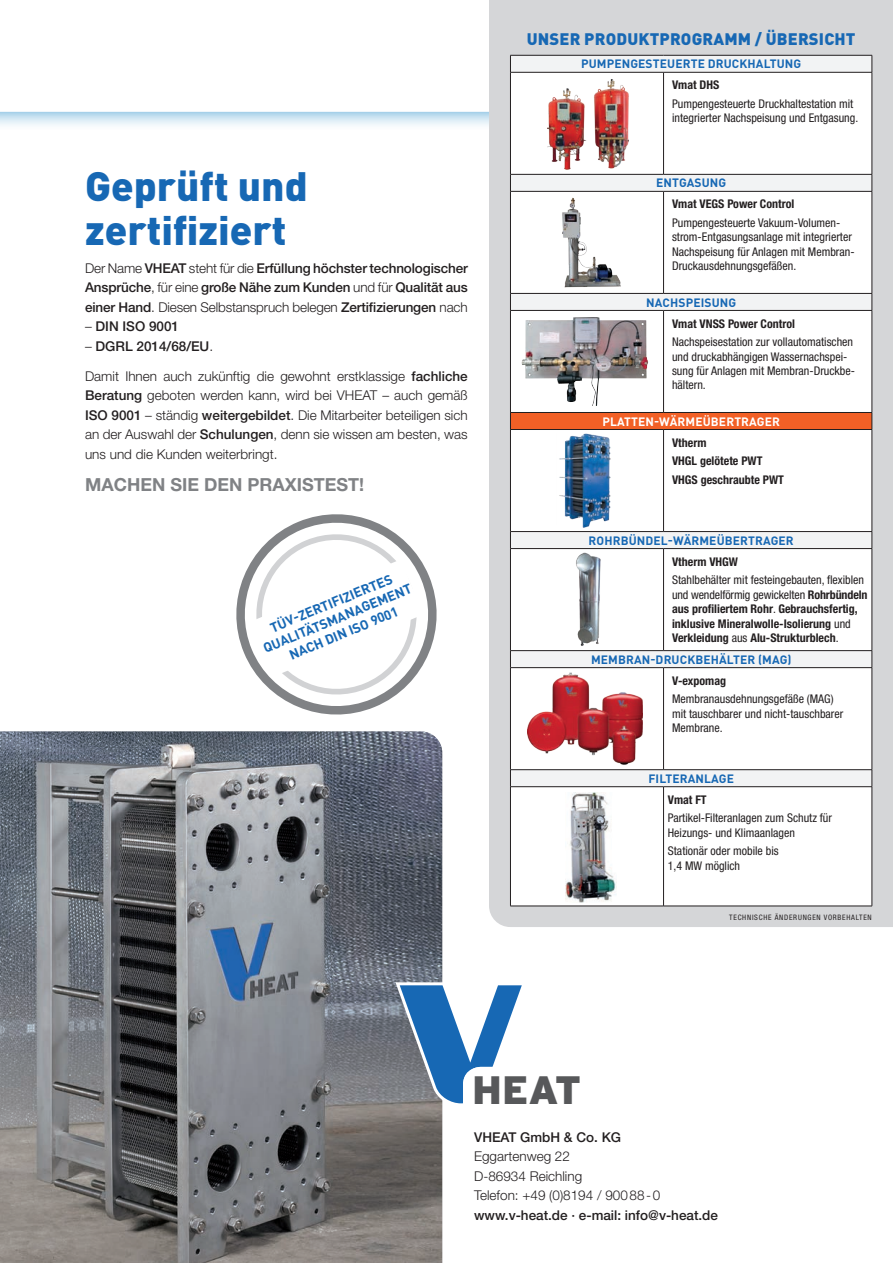
<style>
.page{position:relative;width:893px;height:1263px;background:#fff}
.page>*{position:absolute;margin:0;border:0;box-sizing:border-box;transform-origin:0 0}
.t1{font:900 40.5px/43.5px "DIN Pro";color:#1768b4}
.t2{font:900 39.6px "Interstate";color:#57585a}
.t3{font:700 18px "Helvetica Neue LT Std";color:#808285}
.t4{font:900 16.5px "DIN Pro";letter-spacing:.01em;color:#1768b4}
.t5{font:300 13.5px/19.5px "Helvetica Neue LT Std";color:#231f20;text-align:justify}
.t6{font:500 13.5px/19.5px "Helvetica Neue LT Std";letter-spacing:-.01em;color:#231f20;text-align:justify}
.t7{font:700 13.5px/16.2px "DIN Pro";color:#1768b4;text-align:center}
.t8{font:condensed 12px/14.4px "Helvetica Neue LT Std";color:#231f20}
.t9{font:700 condensed 12px/14.4px "Helvetica Neue LT Std";color:#231f20}
.t10{font:700 12px "DIN Pro";letter-spacing:.01em;color:#1768b4}
.t11{font:700 12px "DIN Pro";letter-spacing:.01em;color:#fff}
.t12{font:condensed 7.5px "Helvetica Neue LT Std";letter-spacing:.1em;color:#231f20}
.s1{font-weight:300}
.s2{font-weight:500}
.s3{font-weight:400}
</style>
<div class="page">
<img style="left:0;top:731px;width:442px;height:532px">
<svg style="left:236px;top:514px;width:201px;height:201px"></svg>
<svg style="left:249px;top:527px;width:175px;height:175px"></svg>
<svg style="left:0;top:111px;width:489px;height:15px"></svg>
<svg style="left:391px;top:979px;width:131px;height:131px"></svg>
<div style="left:489px;top:0;width:404px;height:927px;background:#d5d6d8"></div>
<div style="left:511px;top:56px;width:361px;height:16px;background:#f2f3f4"></div>
<svg style="left:511px;top:73px;width:361px;height:833px"></svg>
<svg style="left:511px;top:192px;width:361px;height:339px"></svg>
<div style="left:510px;top:412px;width:362px;height:17px;background:#f26026"></div>
<hr style="left:510px;top:72px;width:1px;height:102px;background:#231f20">
<hr style="left:663px;top:72px;width:1px;height:102px;background:#231f20">
<hr style="left:872px;top:72px;width:1px;height:102px;background:#231f20">
<hr style="left:510px;top:174px;width:153px;height:1px;background:#231f20">
<hr style="left:663px;top:174px;width:209px;height:1px;background:#231f20">
<hr style="left:510px;top:191px;width:153px;height:1px;background:#231f20">
<hr style="left:510px;top:192px;width:1px;height:101px;background:#231f20">
<hr style="left:663px;top:191px;width:209px;height:1px;background:#231f20">
<hr style="left:663px;top:192px;width:1px;height:101px;background:#231f20">
<hr style="left:872px;top:192px;width:1px;height:101px;background:#231f20">
<hr style="left:510px;top:293px;width:153px;height:1px;background:#231f20">
<hr style="left:663px;top:293px;width:209px;height:1px;background:#231f20">
<hr style="left:510px;top:310px;width:153px;height:1px;background:#231f20">
<hr style="left:510px;top:311px;width:1px;height:101px;background:#231f20">
<hr style="left:663px;top:310px;width:209px;height:1px;background:#231f20">
<hr style="left:663px;top:311px;width:1px;height:101px;background:#231f20">
<hr style="left:872px;top:311px;width:1px;height:101px;background:#231f20">
<hr style="left:510px;top:412px;width:153px;height:1px;background:#231f20">
<svg style="left:510px;top:413px;width:1px;height:16px"></svg>
<hr style="left:663px;top:412px;width:209px;height:1px;background:#231f20">
<svg style="left:872px;top:413px;width:1px;height:16px"></svg>
<hr style="left:510px;top:429px;width:153px;height:1px;background:#231f20">
<hr style="left:510px;top:430px;width:1px;height:101px;background:#231f20">
<hr style="left:663px;top:429px;width:209px;height:1px;background:#231f20">
<hr style="left:663px;top:430px;width:1px;height:101px;background:#231f20">
<hr style="left:872px;top:430px;width:1px;height:101px;background:#231f20">
<hr style="left:510px;top:531px;width:153px;height:1px;background:#231f20">
<svg style="left:510px;top:532px;width:1px;height:16px"></svg>
<hr style="left:663px;top:531px;width:209px;height:1px;background:#231f20">
<svg style="left:872px;top:532px;width:1px;height:16px"></svg>
<hr style="left:510px;top:548px;width:153px;height:1px;background:#231f20">
<hr style="left:663px;top:548px;width:209px;height:1px;background:#231f20">
<hr style="left:663px;top:549px;width:1px;height:101px;background:#231f20">
<hr style="left:872px;top:549px;width:1px;height:101px;background:#231f20">
<svg style="left:872px;top:651px;width:1px;height:16px"></svg>
<hr style="left:663px;top:668px;width:1px;height:101px;background:#231f20">
<hr style="left:872px;top:668px;width:1px;height:101px;background:#231f20">
<svg style="left:872px;top:770px;width:1px;height:16px"></svg>
<hr style="left:663px;top:787px;width:1px;height:119px;background:#231f20">
<hr style="left:872px;top:787px;width:1px;height:119px;background:#231f20">
<hr style="left:510px;top:55px;width:153px;height:1px;background:#231f20">
<svg style="left:510px;top:55px;width:1px;height:17px"></svg>
<hr style="left:663px;top:55px;width:209px;height:1px;background:#231f20">
<svg style="left:872px;top:55px;width:1px;height:17px"></svg>
<hr style="left:510px;top:72px;width:153px;height:1px;background:#231f20">
<hr style="left:663px;top:72px;width:209px;height:1px;background:#231f20">
<svg style="left:510px;top:175px;width:1px;height:16px"></svg>
<svg style="left:872px;top:175px;width:1px;height:16px"></svg>
<svg style="left:510px;top:294px;width:1px;height:16px"></svg>
<svg style="left:872px;top:294px;width:1px;height:16px"></svg>
<hr style="left:510px;top:549px;width:1px;height:101px;background:#231f20">
<hr style="left:510px;top:650px;width:153px;height:1px;background:#231f20">
<hr style="left:663px;top:650px;width:209px;height:1px;background:#231f20">
<hr style="left:510px;top:906px;width:153px;height:1px;background:#231f20">
<hr style="left:663px;top:906px;width:209px;height:1px;background:#231f20">
<hr style="left:510px;top:668px;width:1px;height:101px;background:#231f20">
<svg style="left:510px;top:770px;width:1px;height:16px"></svg>
<hr style="left:510px;top:787px;width:1px;height:119px;background:#231f20">
<svg style="left:510px;top:651px;width:1px;height:16px"></svg>
<hr style="left:510px;top:667px;width:153px;height:1px;background:#231f20">
<hr style="left:663px;top:667px;width:209px;height:1px;background:#231f20">
<hr style="left:510px;top:769px;width:153px;height:1px;background:#231f20">
<hr style="left:663px;top:769px;width:209px;height:1px;background:#231f20">
<hr style="left:510px;top:786px;width:153px;height:1px;background:#231f20">
<hr style="left:663px;top:786px;width:209px;height:1px;background:#231f20">
<img style="left:548px;top:77px;width:89px;height:93px">
<img style="left:543px;top:196px;width:93px;height:93px">
<img style="left:521px;top:317px;width:76px;height:85px">
<img style="left:557px;top:434px;width:56px;height:93px">
<img style="left:550px;top:553px;width:74px;height:93px">
<img style="left:527px;top:672px;width:116px;height:93px">
<img style="left:566px;top:792px;width:50px;height:110px">
<h1 class="t1" style="left:85px;top:163px;width:224px">Geprüft und zertifiziert</h1>
<p class="t6" style="left:85px;top:258px;width:384px"><span class="s1">Der Name</span> VHEAT <span class="s1">steht für die</span> Erfüllung höchster technologischer Ansprüche<span class="s1">, für eine</span> große Nähe zum Kunden <span class="s1">und für</span> Qualität aus einer Hand<span class="s1">. Diesen Selbstanspruch belegen</span> Zertifizierungen <span class="s1">nach</span></p>
<p class="t6" style="left:85px;top:316px;width:96px"><span class="s1">–</span> DIN ISO 9001</p>
<p class="t6" style="left:85px;top:336px;width:130px"><span class="s1">–</span> DGRL 2014/68/EU<span class="s1">.</span></p>
<p class="t5" style="left:85px;top:366px;width:384px">Damit Ihnen auch zukünftig die gewohnt erstklassige <span class="s2">fachliche Beratung</span> geboten werden kann, wird bei VHEAT – auch gemäß <span class="s2">ISO 9001</span> – ständig <span class="s2">weitergebildet</span>. Die Mitarbeiter beteiligen sich an der Auswahl der <span class="s2">Schulungen</span>, denn sie wissen am besten, was uns und die Kunden weiterbringt.</p>
<h3 class="t3" style="left:85px;top:473px;width:281px">MACHEN SIE DEN PRAXISTEST!</h3>
<p class="t7" style="left:254px;top:626px;width:161px;rotate:-23deg">TÜV-ZERTIFIZIERTES<br>QUALITÄTSMANAGEMENT<br>NACH DIN ISO 9001</p>
<h3 class="t4" style="left:527px;top:27px;width:330px">UNSER PRODUKTPROGRAMM / ÜBERSICHT</h3>
<p class="t10" style="left:581px;top:56px;width:222px">PUMPENGESTEUERTE DRUCKHALTUNG</p>
<p class="t9" style="left:672px;top:78px;width:49px">Vmat DHS</p>
<p class="t8" style="left:672px;top:96px;width:188px">Pumpengesteuerte Druckhaltestation mit integrierter Nachspeisung und Entgasung.</p>
<p class="t10" style="left:656px;top:175px;width:71px">ENTGASUNG</p>
<p class="t9" style="left:672px;top:197px;width:124px">Vmat VEGS Power Control</p>
<p class="t8" style="left:672px;top:216px;width:184px">Pumpengesteuerte Vakuum-Volumen&shy;strom-Entgasungsanlage mit integrierter Nachspeisung für Anlagen mit Membran-Druckausdehnungsgefäßen.</p>
<p class="t10" style="left:646px;top:294px;width:91px">NACHSPEISUNG</p>
<p class="t9" style="left:672px;top:316px;width:124px">Vmat VNSS Power Control</p>
<p class="t8" style="left:672px;top:335px;width:184px">Nachspeisestation zur vollautomatischen und druckabhängigen Wassernachspei&shy;sung für Anlagen mit Membran-Druckbe&shy;hältern.</p>
<p class="t11" style="left:602px;top:413px;width:179px">PLATTEN-WÄRMEÜBERTRAGER</p>
<p class="t9" style="left:672px;top:433px;width:113px;line-height:18.6px">Vtherm<br>VHGL gelötete PWT<br>VHGS geschraubte PWT</p>
<p class="t10" style="left:589px;top:532px;width:207px">ROHRBÜNDEL-WÄRMEÜBERTRAGER</p>
<p class="t9" style="left:672px;top:554px;width:68px">Vtherm VHGW</p>
<p class="t9" style="left:672px;top:573px;width:197px"><span class="s3">Stahlbehälter mit festeingebauten, flexiblen und wendelförmig gewickelten</span> Rohrbündeln aus profiliertem Rohr<span class="s3">.</span> Gebrauchsfertig, inklusive Mineralwolle-Isolierung <span class="s3">und </span>Verkleidung <span class="s3">aus</span> Alu-Strukturblech<span class="s3">.</span></p>
<p class="t10" style="left:591px;top:651px;width:202px">MEMBRAN-DRUCKBEHÄLTER (MAG)</p>
<p class="t9" style="left:672px;top:673px;width:56px">V-expomag</p>
<p class="t8" style="left:672px;top:692px;width:173px">Membranausdehnungsgefäße (MAG) mit tauschbarer und nicht-tauschbarer<br>Membrane.</p>
<p class="t10" style="left:648px;top:770px;width:87px">FILTERANLAGE</p>
<p class="t9" style="left:668px;top:792px;width:40px">Vmat FT</p>
<p class="t8" style="left:668px;top:811px;width:166px">Partikel-Filteranlagen zum Schutz für<br>Heizungs- und Klimaanlagen</p>
<p class="t8" style="left:668px;top:844px;width:112px">Stationär oder mobile bis<br>1,4 MW möglich</p>
<p class="t12" style="left:729px;top:913px;width:144px">TECHNISCHE ÄNDERUNGEN VORBEHALTEN</p>
<h2 class="t2" style="left:472px;top:1067px;width:111px">HEAT</h2>
<p class="t6" style="left:474px;top:1127px;width:149px">VHEAT GmbH &amp; Co. KG</p>
<p class="t5" style="left:474px;top:1146px;width:188px;text-align:left">Eggartenweg 22<br>D-86934 Reichling<br>Telefon: +49 (0)8194 / 90088 - 0</p>
<p class="t6" style="left:474px;top:1205px;width:245px">www.v-heat.de · e-mail: info@v-heat.de</p>
</div>
